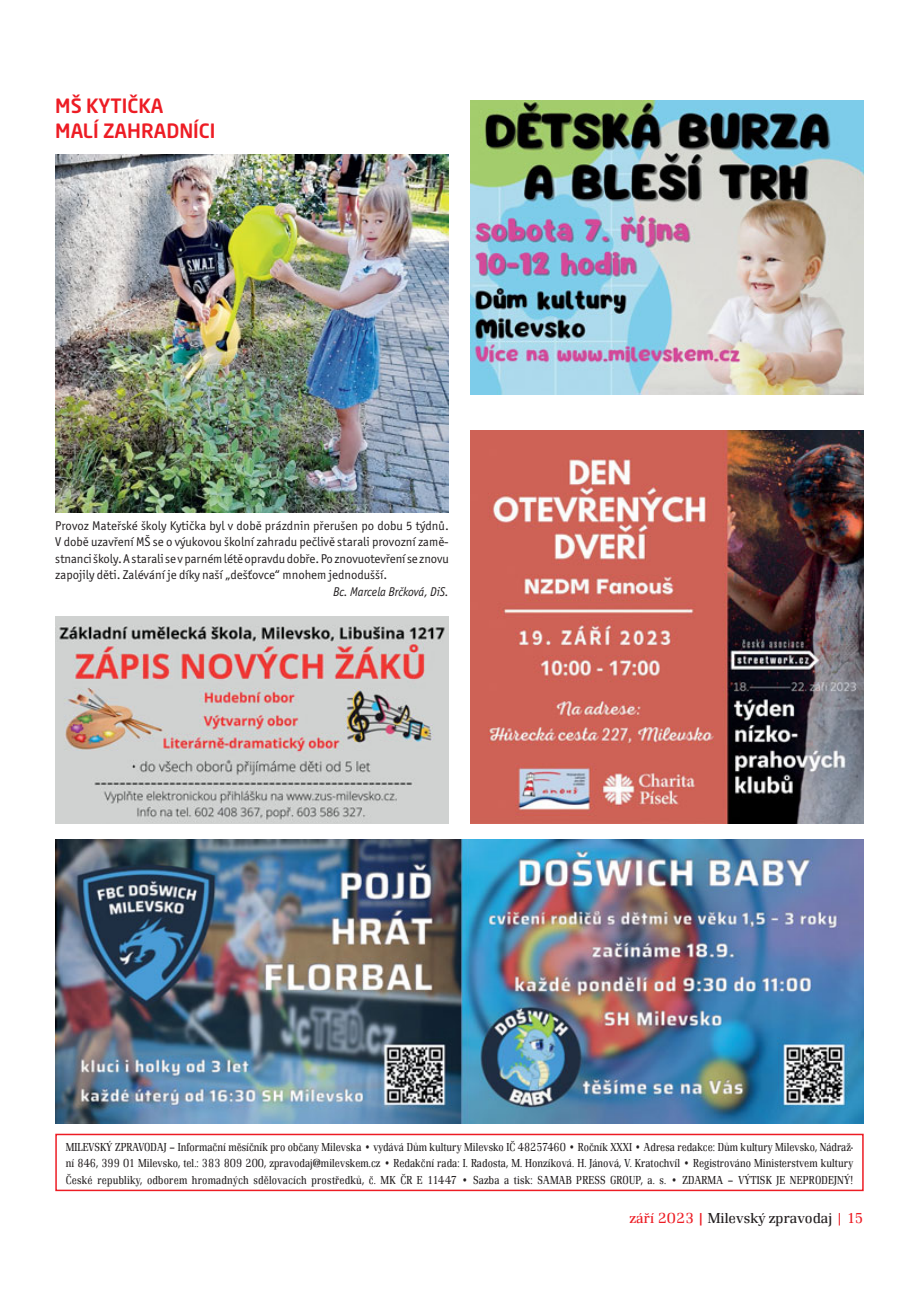
<style>
.page{position:relative;width:919px;height:1289px;background:#fff}
.page>*{position:absolute;margin:0;border:0;box-sizing:border-box;transform-origin:0 0}
.t1{font:500 19.5px/25.5px "Neo Sans Pro";color:#ed1c24}
.t2{font:300 15px "Renault TOT";color:#231f20}
.t3{font:12.75px/16.5px "Officina Sans Itc TOT";color:#231f20;text-align:justify}
.t4{font:italic 12.75px "Officina Sans Itc TOT";color:#231f20;scale:.95 1}
.t5{font:300 12px/16.5px "Renault TOT";letter-spacing:.02em;color:#231f20;text-align:justify;scale:.85 1}
.s1{color:#ed1c24}
.s2{font-weight:500;color:#ed1c24}
</style>
<div class="page">
<div style="left:55px;top:1133px;width:808px;height:58px;border:2px solid #ed1c24"></div>
<img style="left:55px;top:839px;width:808px;height:284px">
<img style="left:55px;top:154px;width:394px;height:358px">
<img style="left:55px;top:616px;width:394px;height:208px">
<img style="left:470px;top:100px;width:393px;height:294px">
<img style="left:470px;top:430px;width:393px;height:394px">
<h1 class="t1" style="left:55px;top:93px;width:162px">MŠ KYTIČKA<br>MALÍ ZAHRADNÍCI</h1>
<p class="t3" style="left:55px;top:518px;width:395px">Provoz Mateřské školy Kytička byl v době prázdnin přerušen po dobu 5 týdnů.<br>V době uzavření MŠ se o výukovou školní zahradu pečlivě starali provozní zamě&shy;stnanci školy. A starali se v parném létě opravdu dobře. Po znovuotevření se znovu zapojily děti. Zalévání je díky naší „dešťovce“ mnohem jednodušší.</p>
<p class="t4" style="left:333px;top:586px;width:123px">Bc. Marcela Brčková, DiS.</p>
<p class="t5" style="left:66px;top:1139px;width:927px">MILEVSKÝ ZPRAVODAJ – Informační měsíčník pro občany Milevska • vydává Dům kultury Milevsko IČ 48257460 • Ročník XXXI • Adresa redakce: Dům kultury Milevsko, Nádraž - ní 846, 399 01 Milevsko, tel.: 383 809 200, zpravodaj@milevskem.cz • Redakční rada: I. Radosta, M. Honzíková. H. Jánová, V. Kratochvíl • Registrováno Ministerstvem kultury České republiky, odborem hromadných sdělovacích prostředků, č. MK ČR E 11447 • Sazba a tisk: SAMAB PRESS GROUP, a. s. • ZDARMA – VÝTISK JE NEPRODEJNÝ!</p>
<p class="t2" style="left:629px;top:1212px;width:236px"><span class="s1">září 2023</span> <span class="s2">|</span> Milevský zpravodaj <span class="s1">| 15</span></p>
</div>
